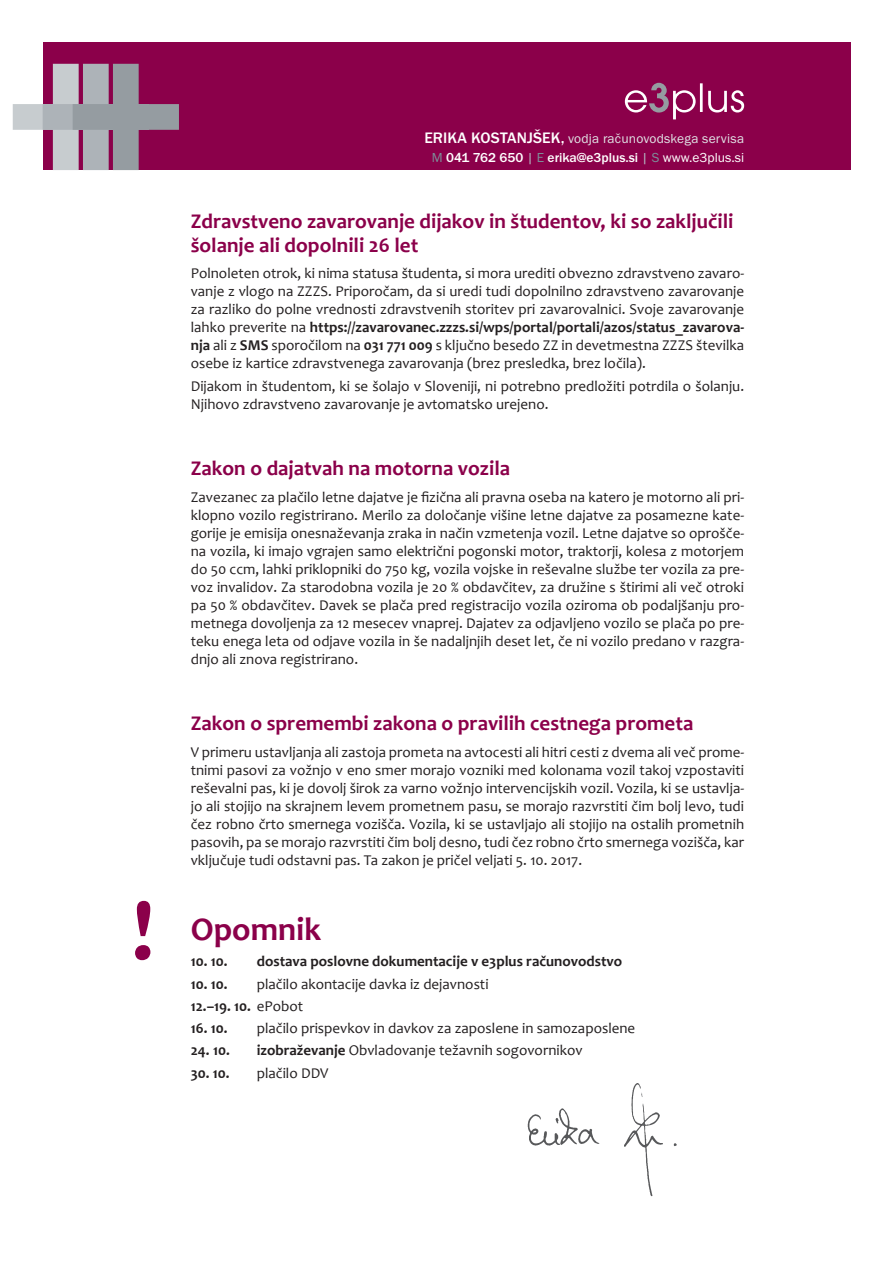
<style>
.page{position:relative;width:893px;height:1263px;background:#fff}
.page>*{position:absolute;margin:0;border:0;box-sizing:border-box;transform-origin:0 0}
.t1{font:700 90.15px "Candara";color:#8b004a}
.t2{font:700 33px "Candara";color:#8b004a}
.t3{font:700 21px/24px "Candara";color:#8b004a}
.t4{font:15px/18px "Candara";color:#231f20;text-align:justify}
.t5{font:700 15px "Candara";color:#231f20}
.t6{font:13.5px/19.5px "Franklin Got Itc TEE";letter-spacing:.015em;color:#e1e3e6;text-align:center}
.s1{font-weight:500;font-size:15.75px;color:#fff}
.s2{color:#7d8f9a}
.s3{font-weight:500;color:#fff}
.s4{color:#b7c3ca}
.s5{color:#fff}
.s6{font-weight:700}
</style>
<div class="page">
<div style="left:43px;top:43px;width:807px;height:127px;background:#8b004a"></div>
<svg style="left:13px;top:64px;width:166px;height:106px"></svg>
<svg style="left:625px;top:83px;width:119px;height:36px"></svg>
<img style="left:527px;top:1083px;width:150px;height:114px">
<h1 class="t1" style="left:131px;top:874px;width:24px">!</h1>
<p class="t6" style="left:424px;top:129px;width:321px"><span class="s1">ERIKA KOSTANJŠEK,</span> vodja računovodskega servisa<br><span class="s2">M</span> <span class="s3">041 762 650</span> <span class="s4">|</span> <span class="s2">E</span> <span class="s3">erika@e3plus.si</span> <span class="s4">|</span> <span class="s2">S</span> <span class="s5">www.e3plus.si</span></p>
<h3 class="t3" style="left:191px;top:209px;width:544px">Zdravstveno zavarovanje dijakov in študentov, ki so zaključili šolanje ali dopolnili 26 let</h3>
<p class="t4" style="left:191px;top:264px;width:555px">Polnoleten otrok, ki nima statusa študenta, si mora urediti obvezno zdravstveno zavaro&shy;vanje z vlogo na ZZZS. Priporočam, da si uredi tudi dopolnilno zdravstveno zavarovanje za razliko do polne vrednosti zdravstvenih storitev pri zavarovalnici. Svoje zavarovanje lahko preverite na <span class="s6">https://zavarovanec.zzzs.si/wps/portal/portali/azos/status_zavarova&shy;nja</span> ali z <span class="s6">SMS</span> sporočilom na <span class="s6">031 771 009</span> s ključno besedo ZZ in devetmestna ZZZS številka osebe iz kartice zdravstvenega zavarovanja (brez presledka, brez ločila).</p>
<p class="t4" style="left:191px;top:377px;width:555px">Dijakom in študentom, ki se šolajo v Sloveniji, ni potrebno predložiti potrdila o šolanju.<br>Njihovo zdravstveno zavarovanje je avtomatsko urejeno.</p>
<h3 class="t3" style="left:191px;top:456px;width:321px">Zakon o dajatvah na motorna vozila</h3>
<p class="t4" style="left:191px;top:488px;width:555px">Zavezanec za plačilo letne dajatve je fizična ali pravna oseba na katero je motorno ali pri&shy;klopno vozilo registrirano. Merilo za določanje višine letne dajatve za posamezne kate&shy;gorije je emisija onesnaževanja zraka in način vzmetenja vozil. Letne dajatve so oprošče&shy;na vozila, ki imajo vgrajen samo električni pogonski motor, traktorji, kolesa z motorjem do 50 ccm, lahki priklopniki do 750 kg, vozila vojske in reševalne službe ter vozila za pre&shy;voz invalidov. Za starodobna vozila je 20 % obdavčitev, za družine s štirimi ali več otroki pa 50 % obdavčitev. Davek se plača pred registracijo vozila oziroma ob podaljšanju pro&shy;metnega dovoljenja za 12 mesecev vnaprej. Dajatev za odjavljeno vozilo se plača po pre&shy;teku enega leta od odjave vozila in še nadaljnjih deset let, če ni vozilo predano v razgra&shy;dnjo ali znova registrirano.</p>
<h3 class="t3" style="left:191px;top:711px;width:504px">Zakon o spremembi zakona o pravilih cestnega prometa</h3>
<p class="t4" style="left:191px;top:743px;width:555px">V primeru ustavljanja ali zastoja prometa na avtocesti ali hitri cesti z dvema ali več prome&shy;tnimi pasovi za vožnjo v eno smer morajo vozniki med kolonama vozil takoj vzpostaviti reševalni pas, ki je dovolj širok za varno vožnjo intervencijskih vozil. Vozila, ki se ustavlja&shy;jo ali stojijo na skrajnem levem prometnem pasu, se morajo razvrstiti čim bolj levo, tudi čez robno črto smernega vozišča. Vozila, ki se ustavljajo ali stojijo na ostalih prometnih pasovih, pa se morajo razvrstiti čim bolj desno, tudi čez robno črto smernega vozišča, kar vključuje tudi odstavni pas. Ta zakon je pričel veljati 5. 10. 2017.</p>
<h2 class="t2" style="left:191px;top:908px;width:132px">Opomnik</h2>
<p class="t5" style="left:191px;top:952px;width:38px">10. 10.</p>
<p class="t5" style="left:257px;top:952px;width:367px">dostava poslovne dokumentacije v e3plus računovodstvo</p>
<p class="t5" style="left:191px;top:974px;width:38px">10. 10.</p>
<p class="t4" style="left:191px;top:972px;width:299px;line-height:22.2px;text-indent:66px">plačilo akontacije davka iz dejavnosti<br><span class="s6">12.–19. 10.</span> ePobot</p>
<p class="t5" style="left:191px;top:1019px;width:38px">16. 10.</p>
<p class="t4" style="left:257px;top:1019px;width:380px">plačilo prispevkov in davkov za zaposlene in samozaposlene</p>
<p class="t5" style="left:191px;top:1041px;width:41px">24. 10.</p>
<p class="t4" style="left:257px;top:1041px;width:327px"><span class="s6">izobraževanje</span> Obvladovanje težavnih sogovornikov</p>
<p class="t5" style="left:191px;top:1063px;width:40px">30. 10.</p>
<p class="t4" style="left:257px;top:1063px;width:73px">plačilo DDV</p>
</div>
